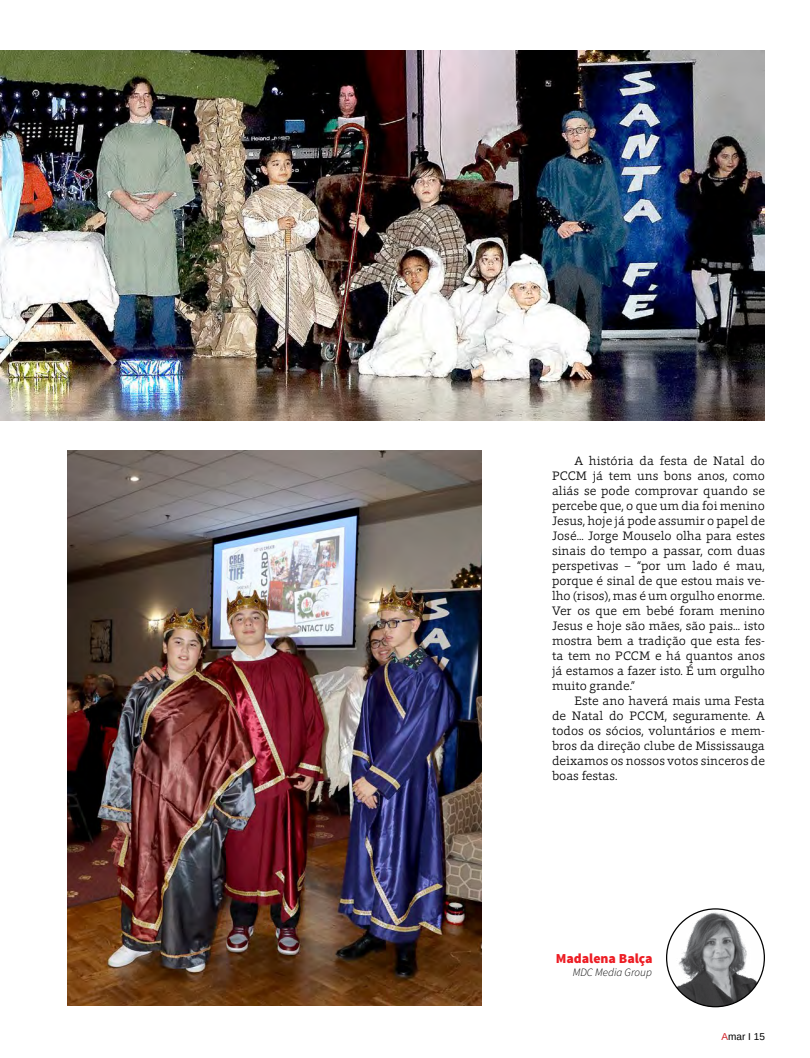
<style>
.page{position:relative;width:810px;height:1058px;background:#fff}
.page>*{position:absolute;margin:0;border:0;box-sizing:border-box;transform-origin:0 0}
.t1{font:900 13.75px "Source Sans Pro";color:#ed1d24}
.t2{font:300 12.5px/15px "Foro Rounded";color:#000;text-align:justify}
.t3{font:italic 300 11.25px "Source Sans Pro";color:#000}
.t4{font:10px "Arimo";color:#000}
.s1{color:#d2232a}
</style>
<div class="page">
<img style="left:68px;top:450px;width:414px;height:555px">
<img style="left:667px;top:909px;width:97px;height:97px;border-radius:49px">
<img style="left:0;top:51px;width:765px;height:369px">
<p class="t2" style="left:552px;top:453px;width:214px;text-indent:22px">A história da festa de Natal do PCCM já tem uns bons anos, como aliás se pode comprovar quando se percebe que, o que um dia foi menino Jesus, hoje já pode assumir o papel de José... Jorge Mouselo olha para estes sinais do tempo a passar, com duas perspetivas – “por um lado é mau, porque é sinal de que estou mais ve&shy;lho (risos), mas é um orgulho enorme.<br>Ver os que em bebé foram menino Jesus e hoje são mães, são pais... isto mostra bem a tradição que esta fes&shy;ta tem no PCCM e há quantos anos já estamos a fazer isto. É um orgulho muito grande.”</p>
<p class="t2" style="left:552px;top:693px;width:214px;text-indent:22px">Este ano haverá mais uma Festa de Natal do PCCM, seguramente. A todos os sócios, voluntários e mem&shy;bros da direção clube de Mississauga deixamos os nossos votos sinceros de boas festas.</p>
<p class="t1" style="left:556px;top:949px;width:98px">Madalena Balça</p>
<p class="t3" style="left:573px;top:965px;width:81px">MDC Media Group</p>
<p class="t4" style="left:722px;top:1029px;width:45px"><span class="s1">A</span>mar I 15</p>
</div>
